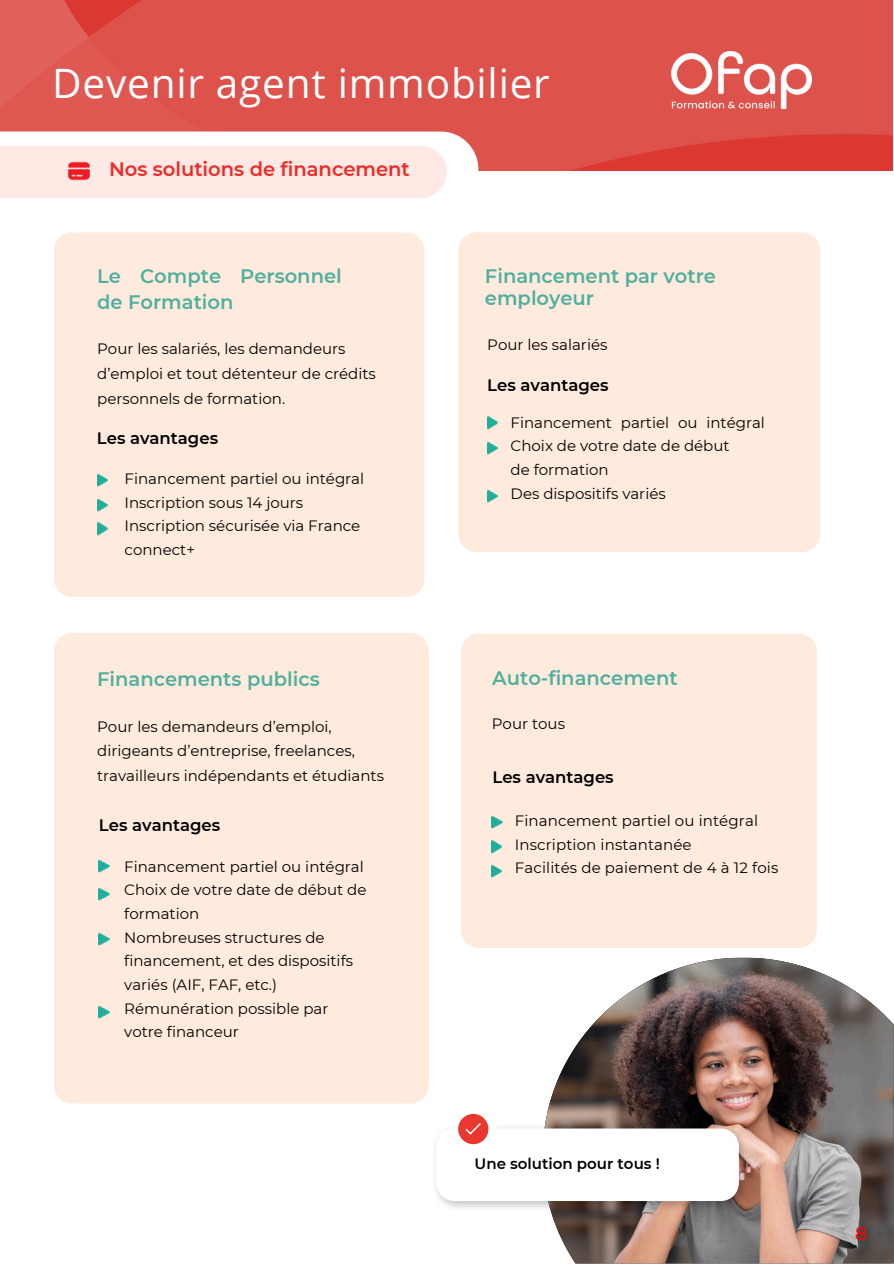
<style>
.page{position:relative;width:894px;height:1264px;background:#fff}
.page>*{position:absolute;margin:0;border:0;box-sizing:border-box;transform-origin:0 0}
.t1{font:40.5px "Open Sans";letter-spacing:.02em;color:#fff}
.t2{font:600 19.5px/25.8px "Montserrat";color:#51af9e}
.t3{font:600 19.5px "Montserrat";color:#ee2a27}
.t4{font:500 18px "Montserrat";color:#f00}
.t5{font:600 16.5px "Montserrat";color:#000}
.t6{font:15px/23.7px "Montserrat";color:#000}
.t7{font:600 15px "Montserrat";color:#000}
</style>
<div class="page">
<img style="left:0;top:0;width:892px;height:171px">
<svg style="left:0;top:131px;width:478px;height:67px"></svg>
<img style="left:67px;top:161px;width:24px;height:21px">
<img style="left:545px;top:957px;width:348px;height:306px">
<img style="left:435px;top:1125px;width:313px;height:85px">
<div style="left:54px;top:232px;width:370px;height:365px;background:#ffebde;border-radius:18px"></div>
<div style="left:436px;top:1128px;width:302px;height:72px;background:#fff;border-radius:18px"></div>
<div style="left:452px;top:1106px;width:44px;height:44px;background:#fff;border-radius:50%"></div>
<div style="left:458px;top:1113px;width:30px;height:31px;background:#ea3831;border-radius:50%"></div>
<svg style="left:465px;top:1123px;width:16px;height:11px"></svg>
<svg style="left:98px;top:473px;width:11px;height:13px"></svg>
<svg style="left:98px;top:498px;width:11px;height:13px"></svg>
<svg style="left:98px;top:522px;width:11px;height:13px"></svg>
<div style="left:458px;top:232px;width:361px;height:320px;background:#ffebde;border-radius:18px"></div>
<svg style="left:487px;top:416px;width:11px;height:13px"></svg>
<img style="left:487px;top:441px;width:11px;height:14px">
<img style="left:487px;top:489px;width:11px;height:14px">
<div style="left:54px;top:632px;width:374px;height:471px;background:#ffebde;border-radius:18px"></div>
<svg style="left:99px;top:859px;width:11px;height:13px"></svg>
<svg style="left:99px;top:887px;width:11px;height:13px"></svg>
<svg style="left:99px;top:932px;width:11px;height:13px"></svg>
<svg style="left:99px;top:1005px;width:11px;height:13px"></svg>
<div style="left:461px;top:633px;width:355px;height:314px;background:#ffebde;border-radius:18px"></div>
<svg style="left:491px;top:815px;width:12px;height:13px"></svg>
<img style="left:491px;top:839px;width:11px;height:14px">
<svg style="left:491px;top:864px;width:11px;height:13px"></svg>
<img style="left:671px;top:52px;width:140px;height:62px">
<p class="t1" style="left:52px;top:54px;width:499px">Devenir agent immobilier</p>
<h2 class="t3" style="left:109px;top:157px;width:302px">Nos solutions de financement</h2>
<p class="t2" style="left:97px;top:263px;width:246px">Le Compte Personnel de Formation</p>
<h3 class="t6" style="left:97px;top:336px;width:280px;line-height:24.8px">Pour les salariés, les demandeurs d’emploi et tout détenteur de crédits personnels de formation.</h3>
<h3 class="t5" style="left:97px;top:428px;width:123px">Les avantages</h3>
<p class="t6" style="left:125px;top:467px;width:241px">Financement partiel ou intégral<br>Inscription sous 14 jours<br>Inscription sécurisée via France connect+</p>
<h1 class="t2" style="left:97px;top:665px;width:224px">Financements publics</h1>
<p class="t6" style="left:97px;top:713px;width:288px;line-height:24.8px">Pour les demandeurs d’emploi, dirigeants d’entreprise, freelances, travailleurs indépendants et étudiants</p>
<p class="t5" style="left:99px;top:815px;width:123px">Les avantages</p>
<p class="t6" style="left:124px;top:854px;width:241px">Financement partiel ou intégral</p>
<p class="t6" style="left:124px;top:878px;width:244px">Choix de votre date de début de</p>
<p class="t6" style="left:124px;top:901px;width:76px">formation</p>
<p class="t6" style="left:124px;top:925px;width:202px">Nombreuses structures de</p>
<p class="t6" style="left:124px;top:949px;width:230px">financement, et des dispositifs</p>
<p class="t6" style="left:124px;top:972px;width:154px">variés (AIF, FAF, etc.)</p>
<h2 class="t6" style="left:124px;top:996px;width:206px">Rémunération possible par</h2>
<p class="t6" style="left:124px;top:1020px;width:116px">votre financeur</p>
<h2 class="t2" style="left:485px;top:264px;width:232px;line-height:22.5px">Financement par votre employeur</h2>
<p class="t6" style="left:487px;top:333px;width:122px">Pour les salariés</p>
<h3 class="t5" style="left:487px;top:375px;width:123px">Les avantages</h3>
<p class="t6" style="left:510px;top:410px;width:256px">Financement partiel ou intégral<br>Choix de votre date de début</p>
<h2 class="t6" style="left:510px;top:458px;width:100px">de formation</h2>
<p class="t6" style="left:510px;top:481px;width:157px">Des dispositifs variés</p>
<p class="t2" style="left:492px;top:665px;width:187px">Auto-financement</p>
<p class="t6" style="left:491px;top:711px;width:75px">Pour tous</p>
<p class="t5" style="left:492px;top:766px;width:123px">Les avantages</p>
<p class="t6" style="left:514px;top:808px;width:244px">Financement partiel ou intégral</p>
<p class="t6" style="left:514px;top:832px;width:178px">Inscription instantanée</p>
<p class="t6" style="left:514px;top:856px;width:265px">Facilités de paiement de 4 à 12 fois</p>
<p class="t7" style="left:474px;top:1154px;width:187px">Une solution pour tous !</p>
<p class="t4" style="left:854px;top:1222px;width:13px">8</p>
</div>
